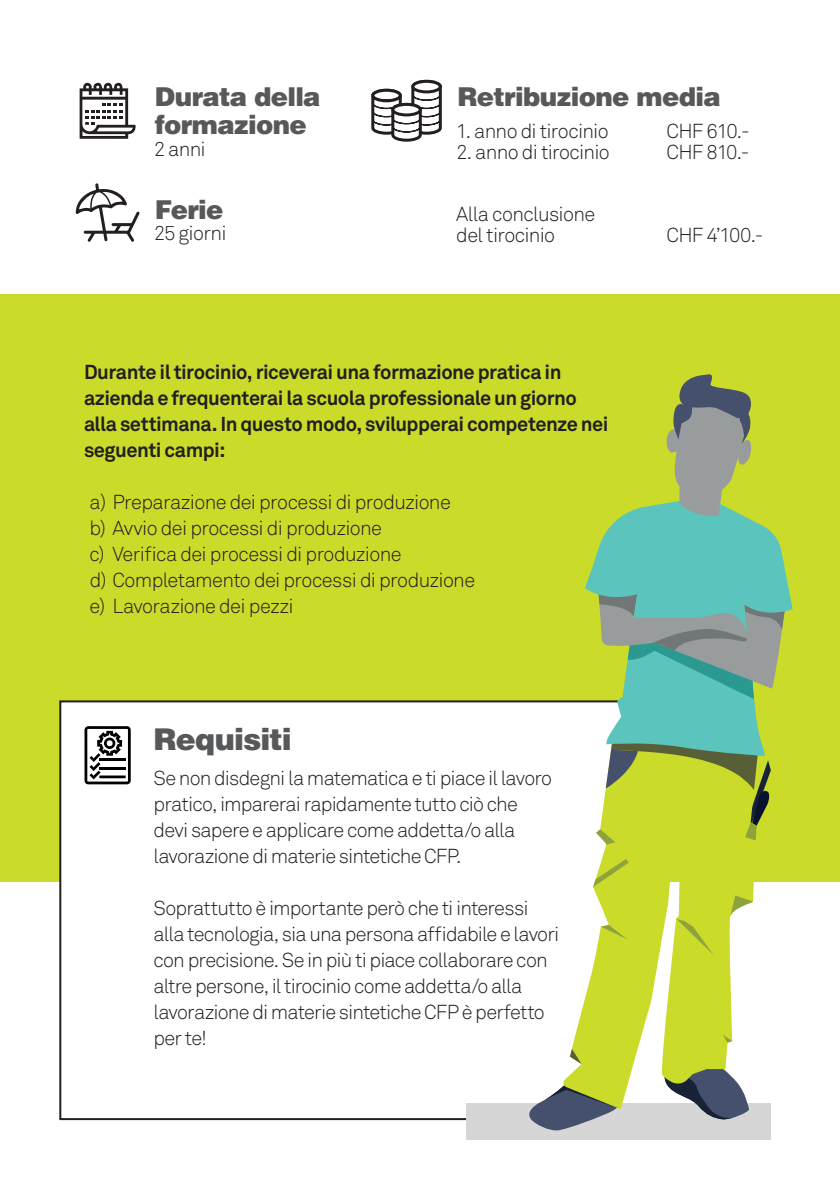
<style>
.page{position:relative;width:840px;height:1191px;background:#fff}
.page>*{position:absolute;margin:0;border:0;box-sizing:border-box;transform-origin:0 0}
.t1{font:900 30px "Helvetica";letter-spacing:-.03em;color:#57585a}
.t2{font:900 26px/28px "Helvetica";letter-spacing:-.025em;color:#57585a}
.t3{font:20px/26px "Akkurat Light Pro";letter-spacing:-.04em;color:#231f20}
.t4{font:700 20px/26px "Akkurat Pro";letter-spacing:-.025em;color:#231f20}
</style>
<div class="page">
<div style="left:0;top:294px;width:839px;height:587px;background:#cadb2a"></div>
<svg style="left:58px;top:700px;width:526px;height:421px"></svg>
<svg style="left:84px;top:726px;width:47px;height:58px;background:#909090"></svg>
<div style="left:466px;top:1103px;width:304px;height:36px;background:#d6d6d7"></div>
<svg style="left:526px;top:1077px;width:90px;height:54px"></svg>
<svg style="left:701px;top:1109px;width:48px;height:11px"></svg>
<svg style="left:562px;top:738px;width:195px;height:371px;fill:#cadb2a"></svg>
<svg style="left:584px;top:503px;width:208px;height:253px;fill:#5ac4bd"></svg>
<svg style="left:665px;top:374px;width:89px;height:143px"></svg>
<svg style="left:598px;top:589px;width:186px;height:110px;background:#7baf97"></svg>
<svg style="left:569px;top:1049px;width:12px;height:15px"></svg>
<svg style="left:729px;top:895px;width:23px;height:22px"></svg>
<svg style="left:595px;top:738px;width:175px;height:106px"></svg>
<svg style="left:592px;top:859px;width:36px;height:28px"></svg>
<svg style="left:675px;top:918px;width:38px;height:37px"></svg>
<svg style="left:600px;top:925px;width:30px;height:16px"></svg>
<svg style="left:722px;top:1034px;width:9px;height:8px"></svg>
<svg style="left:76px;top:183px;width:63px;height:59px"></svg>
<svg style="left:80px;top:83px;width:56px;height:56px"></svg>
<svg style="left:371px;top:79px;width:71px;height:63px"></svg>
<h2 class="t2" style="left:155px;top:81px;width:167px">Durata della formazione</h2>
<p class="t3" style="left:154px;top:136px;width:53px">2 anni</p>
<h2 class="t2" style="left:155px;top:194px;width:70px">Ferie</h2>
<p class="t3" style="left:154px;top:221px;width:74px">25 giorni</p>
<h2 class="t2" style="left:457px;top:81px;width:265px">Retribuzione media</h2>
<p class="t3" style="left:456px;top:118px;width:154px">1. anno di tirocinio</p>
<p class="t3" style="left:666px;top:118px;width:85px">CHF 610.-</p>
<p class="t3" style="left:456px;top:139px;width:155px">2. anno di tirocinio</p>
<p class="t3" style="left:666px;top:139px;width:84px">CHF 810.-</p>
<p class="t3" style="left:456px;top:204px;width:140px;line-height:20.8px">Alla conclusione del tirocinio</p>
<p class="t3" style="left:666px;top:222px;width:98px">CHF 4’100.-</p>
<p class="t4" style="left:84px;top:359px;width:525px">Durante il tirocinio, riceverai una formazione pratica in azienda e frequenterai la scuola professionale un giorno alla settimana. In questo modo, svilupperai competenze nei seguenti campi:</p>
<p class="t3" style="left:90px;top:489px;width:387px">a) Preparazione dei processi di produzione<br>b) Avvio dei processi di produzione<br>c) Verifica dei processi di produzione<br>d) Completamento dei processi di produzione e) Lavorazione dei pezzi</p>
<h1 class="t1" style="left:153px;top:719px;width:140px">Requisiti</h1>
<p class="t3" style="left:153px;top:765px;width:400px">Se non disdegni la matematica e ti piace il lavoro pratico, imparerai rapidamente tutto ciò che devi sapere e applicare come addetta/o alla lavorazione di materie sintetiche CFP.</p>
<p class="t3" style="left:153px;top:895px;width:407px">Soprattutto è importante però che ti interessi alla tecnologia, sia una persona affidabile e lavori con precisione. Se in più ti piace collaborare con altre persone, il tirocinio come addetta/o alla lavorazione di materie sintetiche CFP è perfetto per te!</p>
</div>
